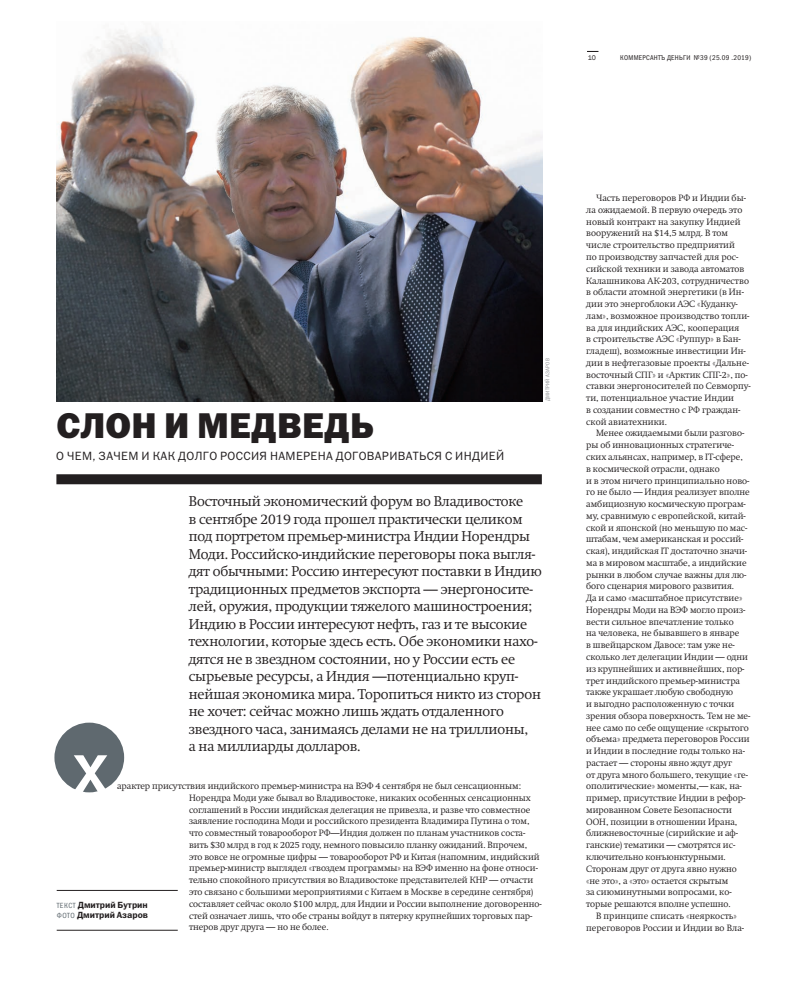
<style>
.page{position:relative;width:794px;height:993px;background:#fff}
.page>*{position:absolute;margin:0;border:0;box-sizing:border-box;transform-origin:0 0}
.t1{font:36px "Franklin Gothic Heavy ITC";letter-spacing:.01em;color:#231f20}
.t2{font:14px/17.5px "Swift Light C";letter-spacing:-.01em;color:#231f20}
.t3{font:12px "Franklin Gothic Book ITC";letter-spacing:.03em;color:#231f20}
.t4{font:9px/11.8px "Swift Light C";color:#231f20}
.t5{font:9px/10.5px "Franklin Gothic Demi ITC";color:#231f20}
.t6{font:7px "Franklin Gothic Book Cond ITC";letter-spacing:.035em;color:#231f20}
.t7{font:7px "Franklin Gothic";color:#231f20}
.t8{font:5.5px "Franklin Gothic Book Cond ITC";letter-spacing:.04em;color:#939598}
.s1{font-family:"Franklin Gothic Book Cond ITC";font-size:7.5px;color:#5f696f}
</style>
<div class="page">
<hr style="left:57px;top:929px;width:121px;height:1px;background:#231f20">
<div style="left:56px;top:474px;width:486px;height:10px;background:#231f20"></div>
<hr style="left:57px;top:889px;width:121px;height:1px;background:#231f20">
<div style="left:54px;top:722px;width:70px;height:70px;background:#5f696f;border-radius:50%"></div>
<svg style="left:73px;top:755px;width:35px;height:37px"></svg>
<img style="left:57px;top:28px;width:485px;height:373px">
<p class="t7" style="left:588px;top:53px;width:10px">10</p>
<p class="t6" style="left:620px;top:53px;width:133px">КОММЕРСАНТЪ ДЕНЬГИ №39 (25.09 .2019)</p>
<p class="t8" style="left:544px;top:401px;width:44px;rotate:-90deg">ДМИТРИЙ АЗАРОВ</p>
<h1 class="t1" style="left:56px;top:402px;width:319px">СЛОН И МЕДВЕДЬ</h1>
<h3 class="t3" style="left:56px;top:448px;width:449px">О ЧЕМ, ЗАЧЕМ И КАК ДОЛГО РОССИЯ НАМЕРЕНА ДОГОВАРИВАТЬСЯ С ИНДИЕЙ</h3>
<p class="t2" style="left:189px;top:492px;width:354px">Восточный экономический форум во Владивостоке<br>в сентябре 2019 года прошел практически целиком под портретом премьер-министра Индии Норендры Моди. Российско-индийские переговоры пока выгля&shy;дят обычными: Россию интересуют поставки в Индию традиционных предметов экспорта — энергоносите&shy;лей, оружия, продукции тяжелого машиностроения; Индию в России интересуют нефть, газ и те высокие технологии, которые здесь есть. Обе экономики нахо&shy;дятся не в звездном состоянии, но у России есть ее сырьевые ресурсы, а Индия —потенциально круп&shy;нейшая экономика мира. Торопиться никто из сторон не хочет: сейчас можно лишь ждать отдаленного звездного часа, занимаясь делами не на триллионы,<br>а на миллиарды долларов.</p>
<p class="t4" style="left:189px;top:779px;width:354px;text-indent:-72px">арактер присутствия индийского премьер-министра на ВЭФ 4 сентября не был сенсационным:<br>Норендра Моди уже бывал во Владивостоке, никаких особенных сенсационных соглашений в России индийская делегация не привезла, и разве что совместное заявление господина Моди и российского президента Владимира Путина о том, что совместный товарооборот РФ—Индия должен по планам участников соста&shy;вить $30 млрд в год к 2025 году, немного повысило планку ожиданий. Впрочем, это вовсе не огромные цифры — товарооборот РФ и Китая (напомним, индийский премьер-министр выглядел «гвоздем программы» на ВЭФ именно на фоне относи&shy;тельно спокойного присутствия во Владивостоке представителей КНР — отчасти это связано с большими мероприятиями с Китаем в Москве в середине сентября) составляет сейчас около $100 млрд, для Индии и России выполнение договоренно&shy;стей означает лишь, что обе страны войдут в пятерку крупнейших торговых пар&shy;тнеров друг друга — но не более.</p>
<p class="t5" style="left:57px;top:899px;width:93px"><span class="s1">ТЕКСТ</span> Дмитрий Бутрин<br><span class="s1">ФОТО</span> Дмитрий Азаров</p>
<p class="t4" style="left:586px;top:192px;width:166px;text-indent:10px">Часть переговоров РФ и Индии бы&shy;ла ожидаемой. В первую очередь это новый контракт на закупку Индией вооружений на $14,5 млрд. В том числе строительство предприятий<br>по производству запчастей для рос&shy;сийской техники и завода автоматов Калашникова АК-203, сотрудничество в области атомной энергетики (в Ин&shy;дии это энергоблоки АЭС «Куданку&shy;лам», возможное производство топли&shy;ва для индийских АЭС, кооперация<br>в строительстве АЭС «Руппур» в Бан&shy;гладеш), возможные инвестиции Ин&shy;дии в нефтегазовые проекты «Дальне&shy;восточный СПГ» и «Арктик СПГ-2», по&shy;ставки энергоносителей по Севморпу&shy;ти, потенциальное участие Индии<br>в создании совместно с РФ граждан&shy;ской авиатехники.</p>
<p class="t4" style="left:586px;top:427px;width:166px;text-indent:10px">Менее ожидаемыми были разгово&shy;ры об инновационных стратегиче&shy;ских альянсах, например, в IT-сфере,<br>в космической отрасли, однако<br>и в этом ничего принципиально ново&shy;го не было — Индия реализует вполне амбициозную космическую програм&shy;му, сравнимую с европейской, китай&shy;ской и японской (но меньшую по мас&shy;штабам, чем американская и россий&shy;ская), индийская IT достаточно значи&shy;ма в мировом масштабе, а индийские рынки в любом случае важны для лю&shy;бого сценария мирового развития.<br>Да и само «масштабное присутствие» Норендры Моди на ВЭФ могло произ&shy;вести сильное впечатление только<br>на человека, не бывавшего в январе<br>в швейцарском Давосе: там уже не&shy;сколько лет делегации Индии — одни из крупнейших и активнейших, пор&shy;трет индийского премьер-министра также украшает любую свободную<br>и выгодно расположенную с точки зрения обзора поверхность. Тем не ме&shy;нее само по себе ощущение «скрытого объема» предмета переговоров России и Индии в последние годы только на&shy;растает — стороны явно ждут друг<br>от друга много большего, текущие «ге&shy;ополитические» моменты,— как, на&shy;пример, присутствие Индии в рефор&shy;мированном Совете Безопасности ООН, позиции в отношении Ирана, ближневосточные (сирийские и аф&shy;ганские) тематики — смотрятся ис&shy;ключительно конъюнктурными.<br>Сторонам друг от друга явно нужно «не это», а «это» остается скрытым<br>за сиюминутными вопросами, ко&shy;торые решаются вполне успешно.</p>
<p class="t4" style="left:586px;top:909px;width:159px;text-align:center">В принципе списать «неяркость» переговоров России и Индии во Вла-</p>
</div>
